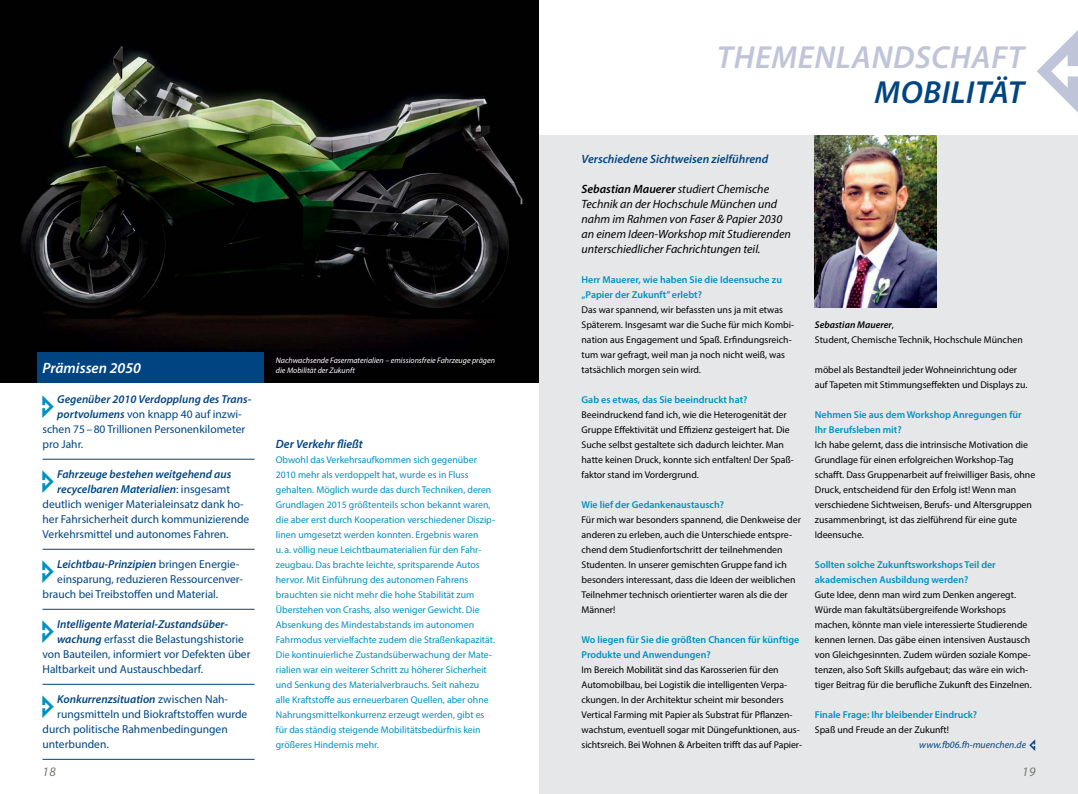
<style>
.page{position:relative;width:1078px;height:794px;background:#fff}
.page>*{position:absolute;margin:0;border:0;box-sizing:border-box;transform-origin:0 0}
.t1{font:italic 600 32px "Myriad Pro";letter-spacing:.02em;color:#c0c4d9}
.t2{font:italic 600 32px "Myriad Pro";letter-spacing:.02em;color:#004581}
.t3{font:italic 600 15px "Myriad Pro";color:#fff}
.t4{font:italic 13px "Myriad Pro";color:#737c74}
.t5{font:italic 12px/15px "Myriad Pro";color:#000}
.t6{font:italic 600 12px "Myriad Pro";color:#004581}
.t7{font:11.5px "Myriad Pro";color:#004581}
.t8{font:italic 600 11.5px "Myriad Pro";color:#004581}
.t9{font:600 10px/15px "Myriad Pro";color:#0091c0}
.t10{font:9.8px/15px "Myriad Pro";color:#000}
.t11{font:9.8px/15px "Myriad Pro";color:#0091c0}
.t12{font:italic 9.8px "Myriad Pro";color:#004581}
.t13{font:italic 8px/10px "Myriad Pro";color:#fff}
.s1{font-weight:600;font-style:italic}
.s2{font-weight:400;font-style:normal}
.s3{font-weight:600}
</style>
<div class="page">
<img style="left:0;top:0;width:539px;height:383px">
<div style="left:37px;top:353px;width:226px;height:30px;background:#004581"></div>
<hr style="left:43px;top:459px;width:211px;height:1px;background:#004581">
<hr style="left:43px;top:549px;width:211px;height:1px;background:#004581">
<hr style="left:43px;top:609px;width:211px;height:1px;background:#004581">
<hr style="left:43px;top:684px;width:211px;height:1px;background:#004581">
<hr style="left:43px;top:759px;width:211px;height:1px;background:#004581">
<div style="left:539px;top:135px;width:538px;height:659px;background:#e6e7e8"></div>
<img style="left:814px;top:135px;width:122px;height:172px">
<svg style="left:1037px;top:31px;width:40px;height:81px"></svg>
<h2 class="t3" style="left:43px;top:358px;width:100px">Prämissen 2050</h2>
<p class="t8" style="left:57px;top:391px;width:195px">Gegenüber 2010 Verdopplung des Trans-</p>
<p class="t7" style="left:57px;top:407px;width:186px"><span class="s1">portvolumens</span> von knapp 40 auf inzwi-</p>
<p class="t7" style="left:43px;top:422px;width:204px">schen 75–80 Trillionen Personenkilometer</p>
<p class="t7" style="left:43px;top:437px;width:42px">pro Jahr.</p>
<p class="t8" style="left:57px;top:466px;width:175px">Fahrzeuge bestehen weitgehend aus</p>
<p class="t8" style="left:57px;top:481px;width:174px">recycelbaren Materialien<span class="s2">: insgesamt</span></p>
<p class="t7" style="left:43px;top:497px;width:203px">deutlich weniger Materialeinsatz dank ho-</p>
<p class="t7" style="left:43px;top:512px;width:208px">her Fahrsicherheit durch kommunizierende</p>
<p class="t7" style="left:43px;top:527px;width:187px">Verkehrsmittel und autonomes Fahren.</p>
<p class="t8" style="left:57px;top:556px;width:184px">Leichtbau-Prinzipien <span class="s2">bringen Energie-</span></p>
<p class="t7" style="left:57px;top:572px;width:187px">einsparung, reduzieren Ressourcenver-</p>
<p class="t7" style="left:43px;top:587px;width:177px">brauch bei Treibstoffen und Material.</p>
<p class="t8" style="left:57px;top:616px;width:172px">Intelligente Material-Zustandsüber-</p>
<p class="t7" style="left:57px;top:632px;width:188px"><span class="s1">wachung</span> erfasst die Belastungshistorie</p>
<p class="t7" style="left:43px;top:647px;width:209px">von Bauteilen, informiert vor Defekten über</p>
<p class="t7" style="left:43px;top:662px;width:162px">Haltbarkeit und Austauschbedarf.</p>
<p class="t8" style="left:57px;top:691px;width:172px">Konkurrenzsituation <span class="s2">zwischen Nah-</span></p>
<p class="t7" style="left:57px;top:707px;width:192px">rungsmitteln und Biokraftstoffen wurde</p>
<p class="t7" style="left:43px;top:722px;width:187px">durch politische Rahmenbedingungen</p>
<p class="t7" style="left:43px;top:737px;width:68px">unterbunden.</p>
<p class="t13" style="left:276px;top:355px;width:220px">Nachwachsende Fasermaterialien – emissionsfreie Fahrzeuge prägen die Mobilität der Zukunft</p>
<p class="t6" style="left:276px;top:436px;width:88px">Der Verkehr fließt</p>
<p class="t11" style="left:276px;top:452px;width:221px">Obwohl das Verkehrsaufkommen sich gegenüber 2010 mehr als verdoppelt hat, wurde es in Fluss gehalten. Möglich wurde das durch Techniken, deren Grundlagen 2015 größtenteils schon bekannt waren, die aber erst durch Kooperation verschiedener Diszip&shy;linen umgesetzt werden konnten. Ergebnis waren<br>u. a. völlig neue Leichtbaumaterialien für den Fahr&shy;zeugbau. Das brachte leichte, spritsparende Autos hervor. Mit Einführung des autonomen Fahrens brauchten sie nicht mehr die hohe Stabilität zum Überstehen von Crashs, also weniger Gewicht. Die Absenkung des Mindestabstands im autonomen Fahrmodus vervielfachte zudem die Straßenkapazität.<br>Die kontinuierliche Zustandsüberwachung der Mate&shy;rialien war ein weiterer Schritt zu höherer Sicherheit und Senkung des Materialverbrauchs. Seit nahezu alle Kraftstoffe aus erneuerbaren Quellen, aber ohne Nahrungsmittelkonkurrenz erzeugt werden, gibt es für das ständig steigende Mobilitätsbedürfnis kein größeres Hindernis mehr.</p>
<h1 class="t1" style="left:716px;top:36px;width:308px">THEMENLANDSCHAFT</h1>
<h1 class="t2" style="left:874px;top:71px;width:151px">MOBILITÄT</h1>
<p class="t6" style="left:581px;top:151px;width:188px">Verschiedene Sichtweisen zielführend</p>
<p class="t5" style="left:581px;top:181px;width:211px"><span class="s3">Sebastian Mauerer</span> studiert Chemische Technik an der Hochschule München und nahm im Rahmen von Faser &amp; Papier 2030 an einem Ideen-Workshop mit Studierenden unterschiedlicher Fachrichtungen teil.</p>
<p class="t9" style="left:581px;top:271px;width:202px">Herr Mauerer, wie haben Sie die Ideensuche zu „Papier der Zukunft” erlebt?</p>
<p class="t10" style="left:581px;top:302px;width:214px">Das war spannend, wir befassten uns ja mit etwas Späterem. Insgesamt war die Suche für mich Kombi&shy;nation aus Engagement und Spaß. Erfindungsreich&shy;tum war gefragt, weil man ja noch nicht weiß, was tatsächlich morgen sein wird.</p>
<p class="t9" style="left:581px;top:391px;width:167px">Gab es etwas, das Sie beeindruckt hat?</p>
<p class="t10" style="left:581px;top:407px;width:214px">Beeindruckend fand ich, wie die Heterogenität der Gruppe Effektivität und Effizienz gesteigert hat. Die Suche selbst gestaltete sich dadurch leichter. Man hatte keinen Druck, konnte sich entfalten! Der Spaß&shy;faktor stand im Vordergrund.</p>
<p class="t9" style="left:581px;top:496px;width:144px">Wie lief der Gedankenaustausch?</p>
<p class="t10" style="left:581px;top:512px;width:221px">Für mich war besonders spannend, die Denkweise der anderen zu erleben, auch die Unterschiede entspre&shy;chend dem Studienfortschritt der teilnehmenden Studenten. In unserer gemischten Gruppe fand ich besonders interessant, dass die Ideen der weiblichen Teilnehmer technisch orientierter waren als die der Männer!</p>
<p class="t9" style="left:581px;top:631px;width:219px">Wo liegen für Sie die größten Chancen für künftige<br>Produkte und Anwendungen?</p>
<p class="t10" style="left:581px;top:662px;width:221px">Im Bereich Mobilität sind das Karosserien für den Automobilbau, bei Logistik die intelligenten Verpa&shy;ckungen. In der Architektur scheint mir besonders Vertical Farming mit Papier als Substrat für Pflanzen&shy;wachstum, eventuell sogar mit Düngefunktionen, aus&shy;sichtsreich. Bei Wohnen &amp; Arbeiten trifft das auf Papier-</p>
<p class="t10" style="left:814px;top:317px;width:209px"><span class="s1">Sebastian Mauerer</span>,<br>Student, Chemische Technik, Hochschule München</p>
<p class="t10" style="left:814px;top:362px;width:214px">möbel als Bestandteil jeder Wohneinrichtung oder auf Tapeten mit Stimmungseffekten und Displays zu.</p>
<p class="t9" style="left:814px;top:406px;width:208px">Nehmen Sie aus dem Workshop Anregungen für<br>Ihr Berufsleben mit?</p>
<p class="t10" style="left:814px;top:437px;width:222px">Ich habe gelernt, dass die intrinsische Motivation die Grundlage für einen erfolgreichen Workshop-Tag schafft. Dass Gruppenarbeit auf freiwilliger Basis, ohne Druck, entscheidend für den Erfolg ist! Wenn man verschiedene Sichtweisen, Berufs- und Altersgruppen zusammenbringt, ist das zielführend für eine gute Ideensuche.</p>
<p class="t9" style="left:814px;top:556px;width:182px">Sollten solche Zukunftsworkshops Teil der akademischen Ausbildung werden?</p>
<p class="t10" style="left:814px;top:587px;width:218px">Gute Idee, denn man wird zum Denken angeregt.<br>Würde man fakultätsübergreifende Workshops machen, könnte man viele interessierte Studierende kennen lernen. Das gäbe einen intensiven Austausch von Gleichgesinnten. Zudem würden soziale Kompe&shy;tenzen, also Soft Skills aufgebaut; das wäre ein wich&shy;tiger Beitrag für die berufliche Zukunft des Einzelnen.</p>
<p class="t9" style="left:814px;top:706px;width:164px">Finale Frage: Ihr bleibender Eindruck?</p>
<p class="t10" style="left:814px;top:722px;width:136px">Spaß und Freude an der Zukunft!</p>
<p class="t12" style="left:919px;top:738px;width:108px">www.fb06.fh-muenchen.de</p>
<h3 class="t4" style="left:43px;top:764px;width:15px">18</h3>
<h3 class="t4" style="left:1021px;top:764px;width:15px">19</h3>
</div>
